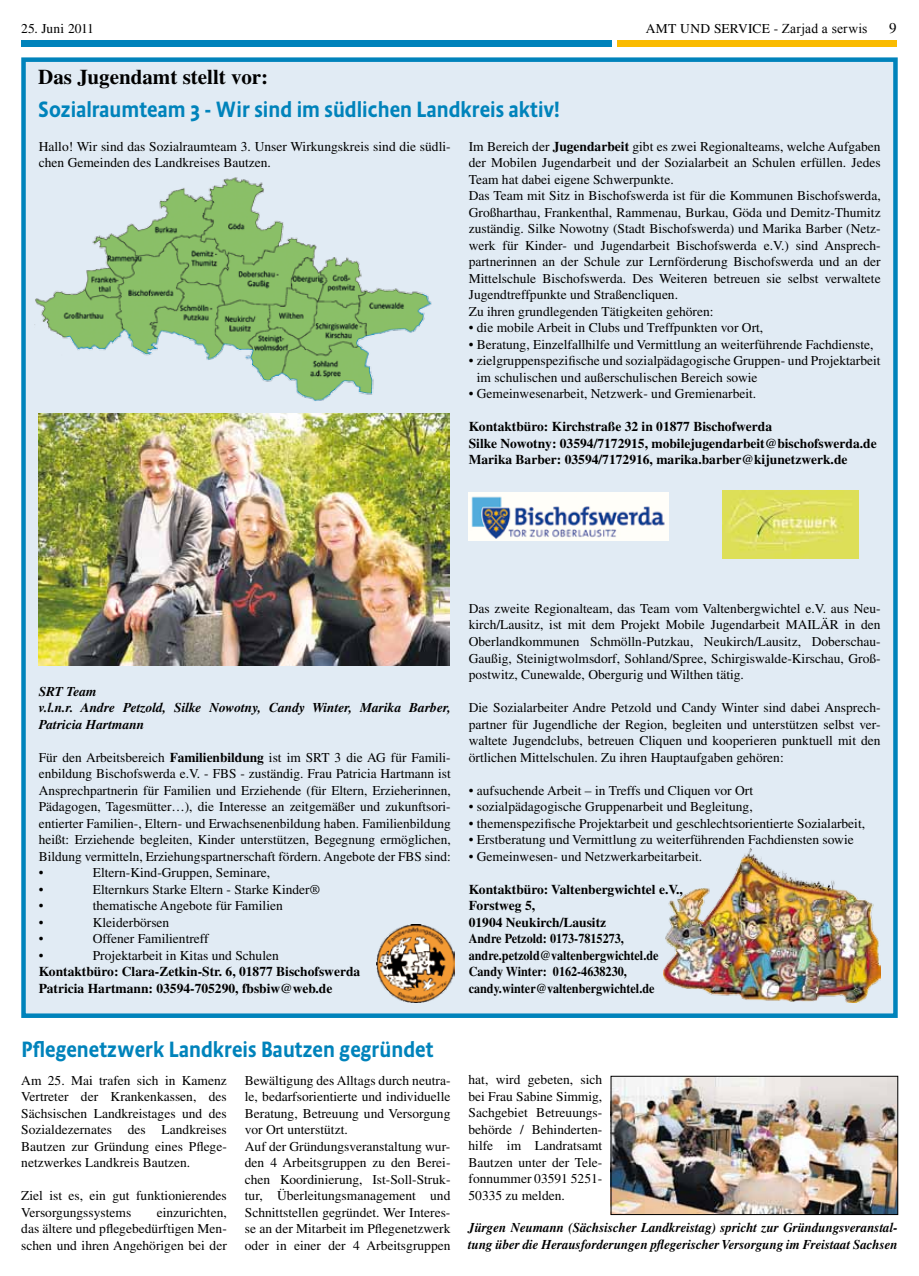
<style>
.page{position:relative;width:919px;height:1276px;background:#fff}
.page>*{position:absolute;margin:0;border:0;box-sizing:border-box;transform-origin:0 0}
.t1{font:500 22.5px "Absara Sans Head OT";color:#0083bb}
.t2{font:700 21px "Times";color:#000}
.t3{font:15px "Times";color:#000}
.t4{font:13.5px/16.5px "Times";color:#000;text-align:justify}
.t5{font:700 13.5px/16.5px "Times";color:#000}
.t6{font:italic 700 13.5px/16.5px "Times";color:#000;scale:.96 1}
.t7{font:italic 700 13.5px/16.5px "Times";color:#000}
.t8{font:13.5px "Times New Roman";letter-spacing:.015em;color:#000}
.s1{font-family:"Times"}
.s2{font-weight:700}
</style>
<div class="page">
<div style="left:21px;top:57px;width:876px;height:961px;background:#e1ebf4;border:4px solid #0083bb"></div>
<div style="left:617px;top:40px;width:279px;height:7px;background:#fabb00"></div>
<div style="left:21px;top:40px;width:591px;height:7px;background:#0083bb"></div>
<img style="left:39px;top:413px;width:410px;height:252px">
<img style="left:663px;top:848px;width:217px;height:154px">
<img style="left:35px;top:177px;width:397px;height:224px">
<img style="left:376px;top:924px;width:78px;height:78px">
<img style="left:722px;top:490px;width:136px;height:68px">
<img style="left:468px;top:493px;width:200px;height:47px">
<img style="left:612px;top:1078px;width:283px;height:134px">
<div style="left:610px;top:1076px;width:287px;height:138px;border:1px solid #000"></div>
<p class="t4" style="left:21px;top:20px;width:74px">25. Juni 2011</p>
<p class="t4" style="left:645px;top:20px;width:46px">Amt und</p>
<p class="t4" style="left:714px;top:20px;width:17px">Service</p>
<p class="t8" style="left:773px;top:19px;width:95px"><span class="s1">-</span> Zarjad a serwis</p>
<p class="t3" style="left:889px;top:20px;width:9px">9</p>
<h2 class="t2" style="left:38px;top:65px;width:231px">Das Jugendamt stellt vor:</h2>
<h1 class="t1" style="left:38px;top:96px;width:523px">Sozialraumteam 3 - Wir sind im südlichen Landkreis aktiv!</h1>
<p class="t4" style="left:39px;top:138px;width:413px">Hallo! Wir sind das Sozialraumteam 3. Unser Wirkungskreis sind die südli&shy;chen Gemeinden des Landkreises Bautzen.</p>
<p class="t4" style="left:468px;top:138px;width:413px;text-align:left">Im Bereich der <span class="s2">Jugendarbeit</span> gibt es zwei Regionalteams, welche Aufgaben der Mobilen Jugendarbeit und der Sozialarbeit an Schulen erfüllen. Jedes Team hat dabei eigene Schwerpunkte.<br>Das Team mit Sitz in Bischofswerda ist für die Kommunen Bischofswerda, Großharthau, Frankenthal, Rammenau, Burkau, Göda und Demitz-Thumitz zuständig. Silke Nowotny (Stadt Bischofswerda) und Marika Barber (Netz&shy;werk für Kinder- und Jugendarbeit Bischofswerda e.V.) sind Ansprech&shy;partnerinnen an der Schule zur Lernförderung Bischofswerda und an der Mittelschule Bischofswerda. Des Weiteren betreuen sie selbst verwaltete Jugendtreffpunkte und Straßencliquen.<br>Zu ihren grundlegenden Tätigkeiten gehören:</p>
<p class="t4" style="left:468px;top:319px;width:296px">• die mobile Arbeit in Clubs und Treffpunkten vor Ort,</p>
<p class="t4" style="left:468px;top:336px;width:406px">• Beratung, Einzelfallhilfe und Vermittlung an weiterführende Fachdienste,</p>
<p class="t4" style="left:477px;top:352px;width:405px;text-indent:-8px">• zielgruppenspezifische und sozialpädagogische Gruppen- und Projektarbeit im schulischen und außerschulischen Bereich sowie</p>
<p class="t4" style="left:468px;top:385px;width:289px">• Gemeinwesenarbeit, Netzwerk- und Gremienarbeit.</p>
<p class="t5" style="left:468px;top:418px;width:409px">Kontaktbüro: Kirchstraße 32 in 01877 Bischofwerda<br>Silke Nowotny: 03594/7172915, mobilejugendarbeit@bischofswerda.de<br>Marika Barber: 03594/7172916, marika.barber@kijunetzwerk.de</p>
<p class="t7" style="left:39px;top:682px;width:413px">SRT Team<br>v.l.n.r. Andre Petzold, Silke Nowotny, Candy Winter, Marika Barber,<br>Patricia Hartmann</p>
<p class="t4" style="left:39px;top:749px;width:413px">Für den Arbeitsbereich <span class="s2">Familienbildung</span> ist im SRT 3 die AG für Famili&shy;enbildung Bischofswerda e.V. - FBS - zuständig. Frau Patricia Hartmann ist Ansprechpartnerin für Familien und Erziehende (für Eltern, Erzieherinnen, Pädagogen, Tagesmütter…), die Interesse an zeitgemäßer und zukunftsori&shy;entierter Familien-, Eltern- und Erwachsenenbildung haben. Familienbildung heißt: Erziehende begleiten, Kinder unterstützen, Begegnung ermöglichen, Bildung vermitteln, Erziehungspartnerschaft fördern. Angebote der FBS sind: •</p>
<p class="t4" style="left:93px;top:864px;width:179px">Eltern-Kind-Gruppen, Seminare,</p>
<p class="t4" style="left:39px;top:881px;width:6px">•</p>
<p class="t4" style="left:93px;top:881px;width:229px">Elternkurs Starke Eltern - Starke Kinder®</p>
<p class="t4" style="left:39px;top:897px;width:6px">•</p>
<p class="t4" style="left:93px;top:897px;width:191px">thematische Angebote für Familien</p>
<p class="t4" style="left:39px;top:914px;width:6px">•</p>
<p class="t4" style="left:93px;top:914px;width:78px">Kleiderbörsen</p>
<p class="t4" style="left:39px;top:930px;width:6px">•</p>
<p class="t4" style="left:93px;top:930px;width:117px">Offener Familientreff</p>
<p class="t4" style="left:39px;top:947px;width:6px">•</p>
<p class="t4" style="left:93px;top:947px;width:187px">Projektarbeit in Kitas und Schulen</p>
<p class="t5" style="left:39px;top:963px;width:323px">Kontaktbüro: Clara-Zetkin-Str. 6, 01877 Bischofswerda<br>Patricia Hartmann: 03594-705290, fbsbiw@web.de</p>
<p class="t4" style="left:468px;top:600px;width:413px">Das zweite Regionalteam, das Team vom Valtenbergwichtel e.V. aus Neu&shy;kirch/Lausitz, ist mit dem Projekt Mobile Jugendarbeit MAILÄR in den Oberlandkommunen Schmölln-Putzkau, Neukirch/Lausitz, Doberschau-Gaußig, Steinigtwolmsdorf, Sohland/Spree, Schirgiswalde-Kirschau, Groß&shy;postwitz, Cunewalde, Obergurig und Wilthen tätig.</p>
<p class="t4" style="left:468px;top:699px;width:413px">Die Sozialarbeiter Andre Petzold und Candy Winter sind dabei Ansprech&shy;partner für Jugendliche der Region, begleiten und unterstützen selbst ver&shy;waltete Jugendclubs, betreuen Cliquen und kooperieren punktuell mit den örtlichen Mittelschulen. Zu ihren Hauptaufgaben gehören:</p>
<p class="t4" style="left:468px;top:781px;width:286px">• aufsuchende Arbeit – in Treffs und Cliquen vor Ort</p>
<p class="t4" style="left:468px;top:798px;width:285px">• sozialpädagogische Gruppenarbeit und Begleitung,</p>
<p class="t4" style="left:468px;top:814px;width:398px">• themenspezifische Projektarbeit und geschlechtsorientierte Sozialarbeit,</p>
<p class="t4" style="left:468px;top:831px;width:386px">• Erstberatung und Vermittlung zu weiterführenden Fachdiensten sowie</p>
<p class="t4" style="left:468px;top:847px;width:235px">• Gemeinwesen- und Netzwerkarbeitarbeit.</p>
<p class="t5" style="left:468px;top:880px;width:216px">Kontaktbüro: Valtenbergwichtel e.V.,<br>Forstweg 5,<br>01904 Neukirch/Lausitz<br>Andre Petzold: 0173-7815273, andre.petzold@valtenbergwichtel.de<br>Candy Winter: 0162-4638230, candy.winter@valtenbergwichtel.de</p>
<h1 class="t1" style="left:22px;top:1036px;width:413px">Pflegenetzwerk Landkreis Bautzen gegründet</h1>
<p class="t4" style="left:21px;top:1071px;width:207px">Am 25. Mai trafen sich in Kamenz Vertreter der Krankenkassen, des Sächsischen Landkreistages und des Sozialdezernates des Landkreises Bautzen zur Gründung eines Pflege&shy;netzwerkes Landkreis Bautzen.</p>
<p class="t4" style="left:21px;top:1187px;width:207px">Ziel ist es, ein gut funktionierendes<br>Versorgungssystems</p>
<p class="t4" style="left:245px;top:1071px;width:207px;text-align:left">Bewältigung des Alltags durch neutra&shy;le, bedarfsorientierte und individuelle Beratung, Betreuung und Versorgung vor Ort unterstützt.<br>Auf der Gründungsveranstaltung wur&shy;den 4 Arbeitsgruppen zu den Berei&shy;chen Koordinierung, Ist-Soll-Struk&shy;tur, Überleitungsmanagement und Schnittstellen gegründet. Wer Interes&shy;se an der Mitarbeit im Pflegenetzwerk oder in einer der 4 Arbeitsgruppen</p>
<p class="t4" style="left:468px;top:1071px;width:135px">hat, wird gebeten, sich bei Frau Sabine Simmig, Sachgebiet Betreuungs&shy;behörde / Behinderten&shy;hilfe im Landratsamt Bautzen unter der Tele&shy;fonnummer 03591 5251- 50335 zu melden.</p>
<p class="t4" style="left:21px;top:1203px;width:207px;text-indent:135px">einzurichten, das ältere und pflegebedürftigen Men&shy;schen und ihren Angehörigen bei der</p>
<p class="t6" style="left:468px;top:1219px;width:449px">Jürgen Neumann (Sächsischer Landkreistag) spricht zur Gründungsveranstal&shy;tung über die Herausforderungen pflegerischer Versorgung im Freistaat Sachsen</p>
</div>
